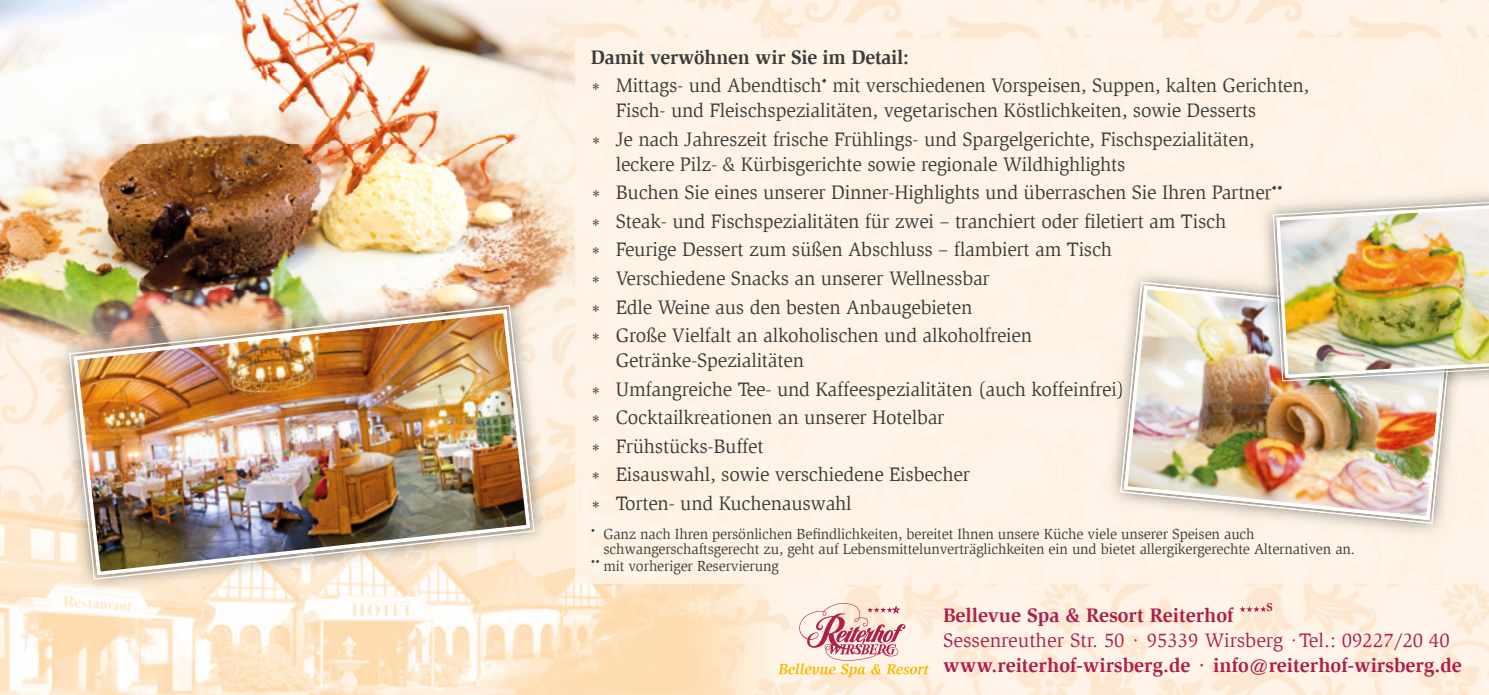
<style>
.page{position:relative;width:1489px;height:695px;background:#fff}
.page>*{position:absolute;margin:0;border:0;box-sizing:border-box;transform-origin:0 0}
.t1{font:20px/28.5px "Slimbach LT";letter-spacing:-.01em;color:#3c3c3a}
.t2{font:700 20px "Slimbach LT";color:#ae1f4a}
.t3{font:20px "Slimbach LT";color:#ae1f4a}
.t4{font:15px/15px "Slimbach LT";letter-spacing:-.01em;color:#3c3c3a}
.t5{font:700 11.75px "Slimbach LT";color:#ae1f4a}
.s1{font-weight:700}
</style>
<div class="page">
<img style="left:0;top:0;width:1488px;height:694px">
<img style="left:0;top:501px;width:82px;height:193px">
<img style="left:498px;top:462px;width:82px;height:232px">
<img style="left:82px;top:597px;width:166px;height:97px">
<img style="left:248px;top:597px;width:166px;height:97px">
<img style="left:414px;top:597px;width:84px;height:97px">
<img style="left:580px;top:584px;width:249px;height:110px">
<img style="left:0;top:0;width:520px;height:290px">
<img style="left:520px;top:0;width:87px;height:145px">
<img style="left:520px;top:145px;width:55px;height:145px">
<img style="left:0;top:290px;width:173px;height:72px">
<img style="left:173px;top:290px;width:119px;height:14px">
<img style="left:532px;top:290px;width:43px;height:72px">
<svg style="left:1239px;top:606px;width:27px;height:6px"></svg>
<svg style="left:778px;top:603px;width:151px;height:74px;background:#f3d1c2"></svg>
<img style="left:54px;top:362px;width:491px;height:207px">
<img style="left:73px;top:534px;width:479px;height:63px">
<img style="left:535px;top:472px;width:16px;height:63px">
<img style="left:51px;top:312px;width:17px;height:50px">
<img style="left:292px;top:287px;width:240px;height:17px">
<svg style="left:68px;top:304px;width:467px;height:276px;background:#e9d5bd"></svg>
<img style="left:71px;top:307px;width:461px;height:270px">
<div style="left:575px;top:37px;width:415px;height:391px;background:#fff4e7"></div>
<div style="left:990px;top:37px;width:332px;height:312px;background:#fff4e7"></div>
<div style="left:1322px;top:37px;width:166px;height:149px;background:#fff4e7"></div>
<div style="left:990px;top:349px;width:166px;height:235px;background:#fff4e7"></div>
<div style="left:1406px;top:388px;width:82px;height:196px;background:#fff4e7"></div>
<div style="left:575px;top:427px;width:252px;height:15px;background:#fff4e7"></div>
<div style="left:829px;top:505px;width:162px;height:79px;background:#fff4e7"></div>
<div style="left:1156px;top:541px;width:250px;height:43px;background:#fff4e7"></div>
<div style="left:575px;top:442px;width:254px;height:142px;background:#fff3e5"></div>
<div style="left:575px;top:37px;width:32px;height:325px;background:#fff4e7"></div>
<div style="left:601px;top:185px;width:670px;height:19px;background:#fff4e7"></div>
<div style="left:601px;top:381px;width:501px;height:19px;background:#fff4e7"></div>
<img style="left:1102px;top:264px;width:360px;height:277px">
<img style="left:1113px;top:381px;width:7px;height:19px">
<svg style="left:1120px;top:282px;width:333px;height:241px;background:#f0e6da"></svg>
<img style="left:1123px;top:285px;width:326px;height:235px">
<img style="left:1255px;top:186px;width:233px;height:202px">
<img style="left:1255px;top:198px;width:16px;height:6px">
<img style="left:1379px;top:389px;width:67px;height:3px">
<img style="left:1263px;top:389px;width:116px;height:10px">
<img style="left:1261px;top:297px;width:188px;height:92px">
<img style="left:1271px;top:199px;width:217px;height:183px">
<p class="t1" style="left:591px;top:43px;width:720px"><span class="s1">Damit verwöhnen wir Sie im Detail:<br></span>* Mittags- und Abendtisch<sup>•</sup> mit verschiedenen Vorspeisen, Suppen, kalten Gerichten,</p>
<p class="t1" style="left:591px;top:96px;width:666px;text-align:right">Fisch- und Fleischspezialitäten, vegetarischen Köstlichkeiten, sowie Desserts<br>* Je nach Jahreszeit frische Frühlings- und Spargelgerichte, Fischspezialitäten,</p>
<p class="t1" style="left:591px;top:150px;width:693px;text-indent:25px">leckere Pilz- &amp; Kürbisgerichte sowie regionale Wildhighlights<br>* Buchen Sie eines unserer Dinner-Highlights und überraschen Sie Ihren Partner<sup>•• </sup>* Steak- und Fischspezialitäten für zwei – tranchiert oder filetiert am Tisch<br>* Feurige Dessert zum süßen Abschluss – flambiert am Tisch<br>* Verschiedene Snacks an unserer Wellnessbar<br>* Edle Weine aus den besten Anbaugebieten<br>* Große Vielfalt an alkoholischen und alkoholfreien</p>
<p class="t1" style="left:591px;top:346px;width:534px;text-indent:25px">Getränke-Spezialitäten<br>* Umfangreiche Tee- und Kaffeespezialitäten (auch koffeinfrei) * Cocktailkreationen an unserer Hotelbar<br>* Frühstücks-Buffet<br>* Eisauswahl, sowie verschiedene Eisbecher<br>* Torten- und Kuchenauswahl</p>
<p class="t4" style="left:603px;top:526px;width:753px;text-indent:-12px"><sup>•</sup> Ganz nach Ihren persönlichen Befindlichkeiten, bereitet Ihnen unsere Küche viele unserer Speisen auch<br>schwanger schaftsg erecht zu, geht auf Lebensmittelunverträglichkeiten ein und bietet allergikergerechte Alternativen an.</p>
<p class="t4" style="left:591px;top:558px;width:189px"><sup>••</sup> mit vorheriger Reservierung</p>
<p class="t5" style="left:1266px;top:599px;width:8px">S</p>
<p class="t3" style="left:943px;top:629px;width:508px">Sessenreuther Str. 50 · 95339 Wirsberg ·Tel.: 09227/20 40</p>
<p class="t2" style="left:943px;top:653px;width:520px">www.reiterhof-wirsberg.de · info@reiterhof-wirsberg.de</p>
<p class="t2" style="left:943px;top:603px;width:292px">Bellevue Spa &amp; Resort Reiterhof</p>
</div>
